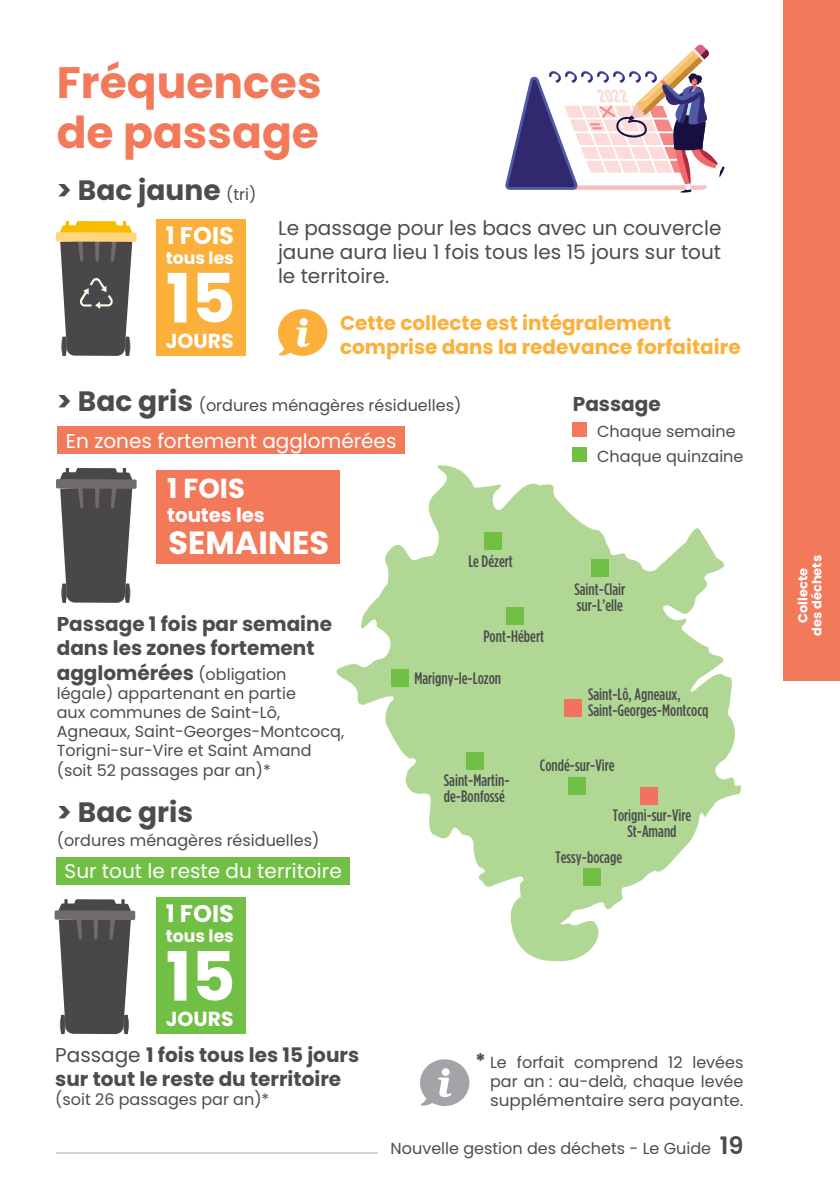
<style>
.page{position:relative;width:840px;height:1191px;background:#fff}
.page>*{position:absolute;margin:0;border:0;box-sizing:border-box;transform-origin:0 0}
.t1{font:700 67.8px "Poppins";color:#fff}
.t2{font:700 44px/50px "Poppins";color:#f3795b}
.t3{font:700 32px "Poppins";color:#fff}
.t4{font:700 28px "Poppins";color:#4b4c4d}
.t5{font:700 27.4px "Poppins";color:#fff}
.t6{font:700 24px "Poppins";color:#fff}
.t7{font:700 20.2px "Poppins";color:#fff}
.t8{font:700 20px/24px "Poppins";color:#4b4c4d}
.t9{font:20px/24px "Poppins";color:#4b4c4d;text-align:justify}
.t10{font:700 20px/24px "Poppins";color:#fbb03b}
.t11{font:20px "Poppins";color:#fff}
.t12{font:700 19.6px "Poppins";color:#fff}
.t13{font:700 17.2px "Poppins";color:#fff}
.t14{font:500 condensed 16.6px/16.6px "Gotham HTF";color:#4b4c4d}
.t15{font:16px/19.2px "Poppins";color:#4b4c4d}
.t16{font:700 13px/14px "Poppins";color:#fff;text-align:center}
.s1{font-weight:400;font-size:16px}
.s2{font-weight:700;font-size:28px}
.s3{font-weight:400}
.s4{font-weight:700;font-size:20px}
.s5{font-weight:600;font-size:24px}
</style>
<div class="page">
<div style="left:156px;top:219px;width:89px;height:137px;background:#fbb03b"></div>
<div style="left:156px;top:897px;width:89px;height:137px;background:#71bf44"></div>
<svg style="left:505px;top:44px;width:220px;height:149px"></svg>
<svg style="left:56px;top:468px;width:80px;height:135px"></svg>
<svg style="left:55px;top:899px;width:80px;height:135px"></svg>
<div style="left:57px;top:426px;width:347px;height:28px;background:#f3795b"></div>
<div style="left:57px;top:856px;width:293px;height:28px;background:#71bf44"></div>
<svg style="left:330px;top:465px;width:411px;height:497px;fill:#b0d794"></svg>
<div style="left:563px;top:699px;width:18px;height:17px;background:#f2725e"></div>
<div style="left:640px;top:787px;width:17px;height:17px;background:#f2725e"></div>
<div style="left:466px;top:752px;width:17px;height:17px;background:#71bf44"></div>
<div style="left:582px;top:868px;width:18px;height:17px;background:#71bf44"></div>
<div style="left:568px;top:777px;width:17px;height:17px;background:#71bf44"></div>
<div style="left:591px;top:559px;width:17px;height:17px;background:#71bf44"></div>
<div style="left:506px;top:607px;width:17px;height:17px;background:#71bf44"></div>
<div style="left:483px;top:532px;width:18px;height:18px;background:#71bf44"></div>
<div style="left:391px;top:669px;width:17px;height:17px;background:#71bf44"></div>
<div style="left:572px;top:447px;width:14px;height:14px;background:#71bf44"></div>
<div style="left:572px;top:422px;width:14px;height:15px;background:#f3795b"></div>
<svg style="left:278px;top:309px;width:49px;height:47px"></svg>
<div style="left:156px;top:470px;width:184px;height:94px;background:#f3795b"></div>
<svg style="left:420px;top:1059px;width:49px;height:47px"></svg>
<div style="left:782px;top:0;width:57px;height:680px;background:#f3795b"></div>
<hr style="left:56px;top:1152px;width:321px;height:1px;background:#a3a4a8">
<svg style="left:56px;top:221px;width:80px;height:135px"></svg>
<h2 class="t2" style="left:57px;top:57px;width:266px">Fréquences de passage</h2>
<h3 class="t4" style="left:57px;top:174px;width:201px">&gt; Bac jaune <span class="s1">(tri)</span></h3>
<h3 class="t6" style="left:166px;top:222px;width:70px">1 FOIS</h3>
<p class="t13" style="left:166px;top:248px;width:69px">tous les</p>
<h1 class="t1" style="left:166px;top:259px;width:71px">15</h1>
<p class="t7" style="left:166px;top:329px;width:69px">JOURS</p>
<p class="t9" style="left:278px;top:216px;width:444px">Le passage pour les bacs avec un couvercle jaune aura lieu 1 fois tous les 15 jours sur tout le territoire.</p>
<p class="t10" style="left:340px;top:311px;width:402px">Cette collecte est intégralement comprise dans la redevance forfaitaire</p>
<p class="t15" style="left:57px;top:395px;width:406px"><span class="s2">&gt; Bac gris</span> (ordures ménagères résiduelles)</p>
<p class="t11" style="left:66px;top:429px;width:332px">En zones fortement agglomérées</p>
<h3 class="t5" style="left:167px;top:473px;width:79px">1 FOIS</h3>
<p class="t12" style="left:167px;top:503px;width:99px">toutes les</p>
<h3 class="t3" style="left:168px;top:524px;width:162px">SEMAINES</h3>
<p class="t14" style="left:468px;top:552px;width:46px">Le Dézert</p>
<p class="t8" style="left:572px;top:392px;width:89px">Passage</p>
<p class="t15" style="left:597px;top:419px;width:148px;line-height:24.8px">Chaque semaine<br>Chaque quinzaine</p>
<p class="t14" style="left:574px;top:580px;width:52px">Saint-Clair sur-L’elle</p>
<p class="t8" style="left:57px;top:612px;width:276px">Passage 1 fois par semaine dans les zones fortement agglomérées <span class="s1">(obligation</span></p>
<p class="t15" style="left:57px;top:683px;width:289px">légale) appartenant en partie<br>aux communes de Saint-Lô,<br>Agneaux, Saint-Georges-Montcocq,<br>Torigni-sur-Vire et Saint Amand (soit 52 passages par an)*</p>
<h3 class="t4" style="left:57px;top:796px;width:138px">&gt; Bac gris</h3>
<p class="t15" style="left:57px;top:830px;width:264px">(ordures ménagères résiduelles)</p>
<p class="t11" style="left:65px;top:859px;width:278px">Sur tout le reste du territoire</p>
<h3 class="t6" style="left:166px;top:899px;width:70px">1 FOIS</h3>
<p class="t13" style="left:166px;top:926px;width:69px">tous les</p>
<h1 class="t1" style="left:166px;top:937px;width:71px">15</h1>
<p class="t7" style="left:166px;top:1007px;width:69px">JOURS</p>
<p class="t8" style="left:55px;top:1043px;width:305px"><span class="s3">Passage</span> 1 fois tous les 15 jours sur tout le reste du territoire</p>
<p class="t15" style="left:55px;top:1090px;width:216px">(soit 26 passages par an)*</p>
<p class="t14" style="left:483px;top:627px;width:62px">Pont-Hébert</p>
<p class="t14" style="left:414px;top:669px;width:88px">Marigny-le-Lozon</p>
<p class="t14" style="left:587px;top:685px;width:122px">Saint-Lô, Agneaux,<br>Saint-Georges-Montcocq</p>
<p class="t14" style="left:443px;top:771px;width:67px">Saint-Martin&shy;de-Bonfossé</p>
<p class="t14" style="left:539px;top:756px;width:76px">Condé-sur-Vire</p>
<p class="t14" style="left:612px;top:806px;width:80px;text-align:center">Torigni-sur-Vire<br>St-Amand</p>
<p class="t14" style="left:555px;top:848px;width:68px">Tessy-bocage</p>
<p class="t15" style="left:490px;top:1052px;width:255px;text-align:justify;text-indent:-15px"><span class="s4">*</span> Le forfait comprend 12 levées par an : au-delà, chaque levée supplémentaire sera payante.</p>
<p class="t15" style="left:390px;top:1138px;width:354px">Nouvelle gestion des déchets - Le Guide <span class="s5">19</span></p>
<p class="t16" style="left:795px;top:636px;width:82px;rotate:-90deg">Collecte des déchets</p>
</div>
